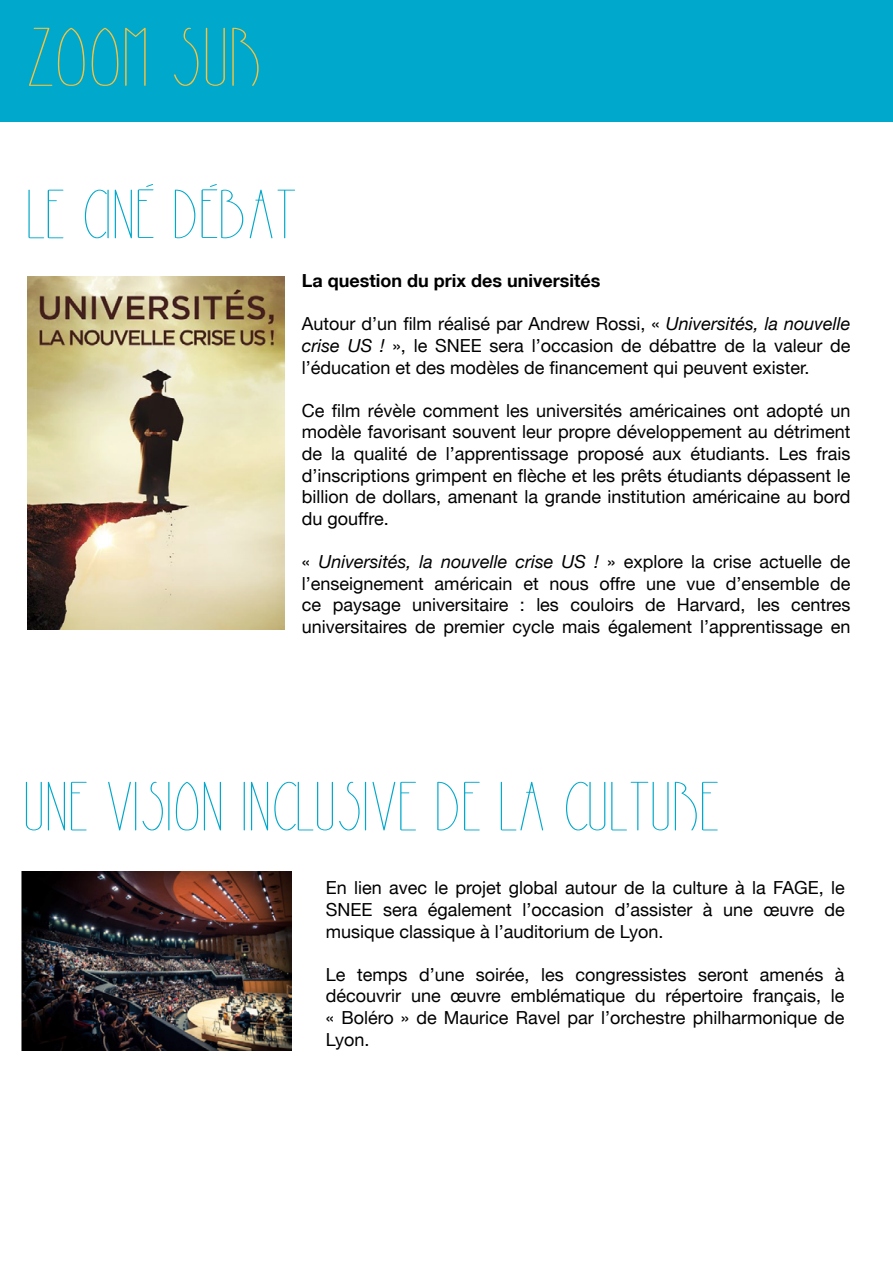
<style>
.page{position:relative;width:893px;height:1263px;background:#fff}
.page>*{position:absolute;margin:0;border:0;box-sizing:border-box;transform-origin:0 0}
.t1{font:64.5px "La Piedrita";color:#f8c23d;scale:1.3 1}
.t2{font:54px "La Piedrita";color:#00a8cb;scale:1.3 1}
.t3{font:18px/21.6px "Helvetica Neue LT";color:#000;text-align:justify}
.t4{font:700 18px "Helvetica Neue LT";color:#000}
.s1{font-style:italic}
</style>
<div class="page">
<div style="left:0;top:0;width:893px;height:121px;background:#00a8cb"></div>
<img style="left:28px;top:276px;width:257px;height:354px">
<img style="left:22px;top:872px;width:270px;height:178px">
<h1 class="t1" style="left:28px;top:18px;width:183px">ZOOM SUR</h1>
<h2 class="t2" style="left:28px;top:181px;width:210px">LE CINÉ DÉBAT</h2>
<p class="t4" style="left:302px;top:270px;width:300px">La question du prix des universités</p>
<p class="t3" style="left:302px;top:313px;width:550px">Autour d’un film réalisé par Andrew Rossi, « <span class="s1">Universités, la nouvelle crise US !</span> », le SNEE sera l’occasion de débattre de la valeur de l’éducation et des modèles de financement qui peuvent exister.</p>
<p class="t3" style="left:302px;top:399px;width:550px">Ce film révèle comment les universités américaines ont adopté un modèle favorisant souvent leur propre développement au détriment de la qualité de l’apprentissage proposé aux étudiants. Les frais d’inscriptions grimpent en flèche et les prêts étudiants dépassent le billion de dollars, amenant la grande institution américaine au bord du gouffre.</p>
<p class="t3" style="left:302px;top:550px;width:550px">« <span class="s1">Universités, la nouvelle crise US !</span> » explore la crise actuelle de l’enseignement américain et nous offre une vue d’ensemble de ce paysage universitaire : les couloirs de Harvard, les centres universitaires de premier cycle mais également l’apprentissage en</p>
<h2 class="t2" style="left:25px;top:773px;width:536px">UNE VISION INCLUSIVE DE LA CULTURE</h2>
<p class="t3" style="left:326px;top:877px;width:520px">En lien avec le projet global autour de la culture à la FAGE, le SNEE sera également l’occasion d’assister à une œuvre de musique classique à l’auditorium de Lyon.</p>
<p class="t3" style="left:326px;top:963px;width:520px">Le temps d’une soirée, les congressistes seront amenés à découvrir une œuvre emblématique du répertoire français, le « Boléro » de Maurice Ravel par l’orchestre philharmonique de Lyon.</p>
</div>
